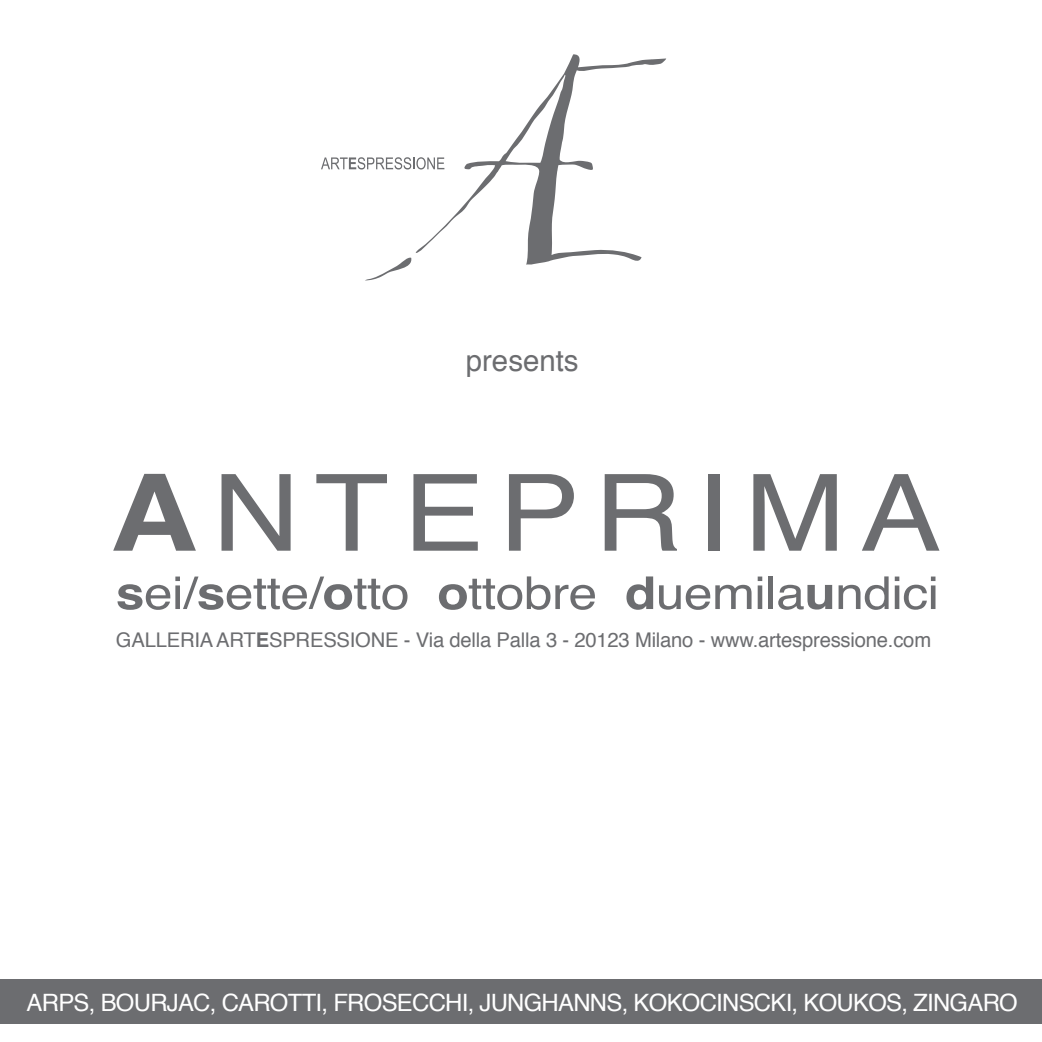
<style>
.page{position:relative;width:1042px;height:1042px;background:#fff}
.page>*{position:absolute;margin:0;border:0;box-sizing:border-box;transform-origin:0 0}
.t1{font:106.75px "Helvetica";letter-spacing:.12em;color:#6c6d70;scale:1.14 1}
.t2{font:45.32px "Helvetica";letter-spacing:-.01em;color:#6c6d70;scale:1.14 1}
.t3{font:29.4px "Helvetica";color:#6c6d70}
.t4{font:23.8px "Helvetica";letter-spacing:-.03em;color:#fff}
.t5{font:20.3px "Helvetica";letter-spacing:-.01em;color:#6c6d70}
.s1{font-weight:700}
</style>
<div class="page">
<svg style="left:321px;top:157px;width:94px;height:12px"></svg>
<svg style="left:415px;top:54px;width:251px;height:211px"></svg>
<svg style="left:366px;top:257px;width:46px;height:23px"></svg>
<div style="left:0;top:979px;width:1042px;height:44px;background:#6c6d70"></div>
<p class="t3" style="left:466px;top:338px;width:114px">presents</p>
<p class="t1" style="left:110px;top:431px;width:730px"><span class="s1">A</span>NTEPRIMA</p>
<p class="t2" style="left:116px;top:558px;width:723px"><span class="s1">s</span>ei/<span class="s1">s</span>ette/<span class="s1">o</span>tto <span class="s1">o</span>ttobre <span class="s1">d</span>uemila<span class="s1">u</span>ndici</p>
<p class="t5" style="left:116px;top:625px;width:817px">GALLERIA ART<span class="s1">E</span>SPRESSIONE - Via della Palla 3 - 20123 Milano - www.artespressione.com</p>
<p class="t4" style="left:27px;top:984px;width:992px">ARPS, BOURJAC, CAROTTI, FROSECCHI, JUNGHANNS, KOKOCINSCKI, KOUKOS, ZINGARO</p>
</div>
